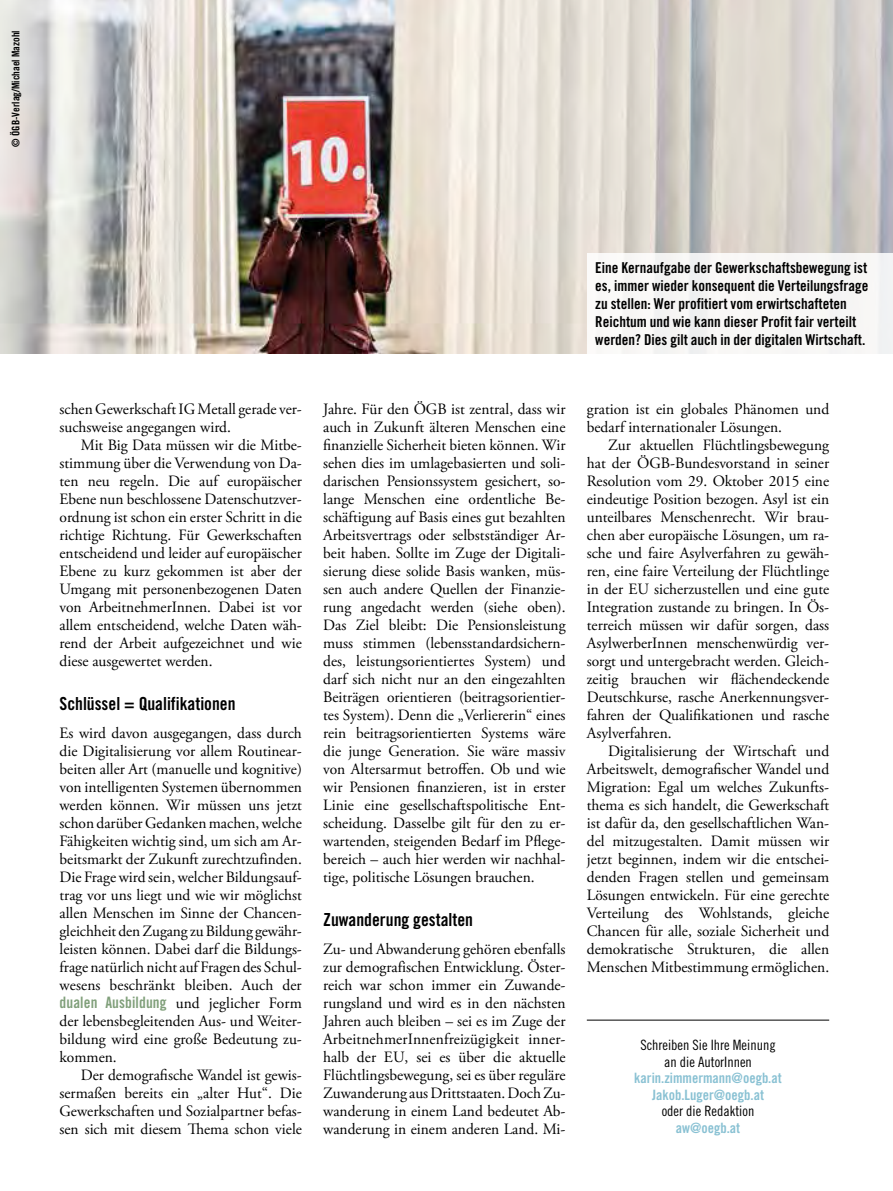
<style>
.page{position:relative;width:893px;height:1191px;background:#fff}
.page>*{position:absolute;margin:0;border:0;box-sizing:border-box;transform-origin:0 0}
.t1{font:18px "Trade Gothic Bold Cond Twenty";color:#000}
.t2{font:15.75px/18px "Adobe Garamond Pro";color:#000;text-align:justify}
.t3{font:15.75px "Trade Gothic Bold Cond Twenty";letter-spacing:.01em;color:#809f7a}
.t4{font:15px/18px "Trade Gothic Bold Cond Twenty";color:#000}
.t5{font:14.25px/16.5px "Trade Gothic Cond Eighteen";color:#000;text-align:center}
.t6{font:14.25px/16.5px "Trade Gothic Bold Cond Twenty";color:#89c1d3;text-align:center}
.t7{font:10.5px "Trade Gothic Bold Cond Twenty";color:#000}
.s1{font-family:"Adobe Garamond Pro";color:#000}
</style>
<div class="page">
<hr style="left:587px;top:1019px;width:242px;height:1px;background:#000">
<img style="left:0;top:0;width:893px;height:353px">
<div style="left:587px;top:253px;width:306px;height:100px;background:#f8f7f5"></div>
<p class="t7" style="left:9px;top:147px;width:118px;rotate:-90deg">© ÖGB-Verlag/Michael Mazohl</p>
<p class="t4" style="left:595px;top:258px;width:275px">Eine Kernaufgabe der Gewerkschaftsbewegung ist es, immer wieder konsequent die Verteilungsfrage zu stellen: Wer profitiert vom erwirtschafteten Reichtum und wie kann dieser Profit fair verteilt werden? Dies gilt auch in der digitalen Wirtschaft.</p>
<p class="t2" style="left:60px;top:401px;width:244px">schen Gewerkschaft IG Metall gerade ver&shy;suchsweise angegangen wird.</p>
<p class="t2" style="left:60px;top:437px;width:244px;text-indent:21px">Mit Big Data müssen wir die Mitbe&shy;stimmung über die Verwendung von Da&shy;ten neu regeln. Die auf europäischer Ebene nun beschlossene Datenschutzver&shy;ordnung ist schon ein erster Schritt in die richtige Richtung. Für Gewerkschaften entscheidend und leider auf europäischer Ebene zu kurz gekommen ist aber der Umgang mit personenbezogenen Daten von ArbeitnehmerInnen. Dabei ist vor allem entscheidend, welche Daten wäh&shy;rend der Arbeit aufgezeichnet und wie diese ausgewertet werden.</p>
<p class="t1" style="left:60px;top:692px;width:178px">Schlüssel = Qualifikationen</p>
<p class="t2" style="left:60px;top:725px;width:244px">Es wird davon ausgegangen, dass durch die Digitalisierung vor allem Routinear&shy;beiten aller Art (manuelle und kognitive) von intelligenten Systemen übernommen werden können. Wir müssen uns jetzt schon darüber Gedanken machen, welche Fähigkeiten wichtig sind, um sich am Ar&shy;beitsmarkt der Zukunft zurechtzufinden.<br>Die Frage wird sein, welcher Bildungsauf&shy;trag vor uns liegt und wie wir möglichst allen Menschen im Sinne der Chancen&shy;gleichheit den Zugang zu Bildung gewähr&shy;leisten können. Dabei darf die Bildungs&shy;frage natürlich nicht auf Fragen des Schul&shy;wesens beschränkt bleiben. Auch der</p>
<p class="t3" style="left:60px;top:993px;width:244px">dualen Ausbildung <span class="s1">und jeglicher Form</span></p>
<p class="t2" style="left:60px;top:1013px;width:244px">der lebensbegleitenden Aus- und Weiter&shy;bildung wird eine große Bedeutung zu&shy;kommen.</p>
<p class="t2" style="left:60px;top:1067px;width:244px;text-indent:21px">Der demografische Wandel ist gewis&shy;sermaßen bereits ein „alter Hut“. Die Gewerkschaften und Sozialpartner befas&shy;sen sich mit diesem Thema schon viele</p>
<p class="t2" style="left:323px;top:401px;width:244px">Jahre. Für den ÖGB ist zentral, dass wir auch in Zukunft älteren Menschen eine finanzielle Sicherheit bieten können. Wir sehen dies im umlagebasierten und soli&shy;darischen Pensionssystem gesichert, so&shy;lange Menschen eine ordentliche Be&shy;schäftigung auf Basis eines gut bezahlten Arbeitsvertrags oder selbstständiger Ar&shy;beit haben. Sollte im Zuge der Digitali&shy;sierung diese solide Basis wanken, müs&shy;sen auch andere Quellen der Finanzie&shy;rung angedacht werden (siehe oben).<br>Das Ziel bleibt: Die Pensionsleistung muss stimmen (lebensstandardsichern&shy;des, leistungsorientiertes System) und darf sich nicht nur an den eingezahlten Beiträgen orientieren (beitragsorientier&shy;tes System). Denn die „Verliererin“ eines rein beitragsorientierten Systems wäre die junge Generation. Sie wäre massiv von Altersarmut betroffen. Ob und wie wir Pensionen finanzieren, ist in erster Linie eine gesellschaftspolitische Ent&shy;scheidung. Dasselbe gilt für den zu er&shy;wartenden, steigenden Bedarf im Pflege&shy;bereich – auch hier werden wir nachhal&shy;tige, politische Lösungen brauchen.</p>
<p class="t1" style="left:323px;top:908px;width:151px">Zuwanderung gestalten</p>
<p class="t2" style="left:323px;top:941px;width:244px">Zu- und Abwanderung gehören ebenfalls zur demografischen Entwicklung. Öster&shy;reich war schon immer ein Zuwande&shy;rungsland und wird es in den nächsten Jahren auch bleiben – sei es im Zuge der ArbeitnehmerInnenfreizügigkeit inner&shy;halb der EU, sei es über die aktuelle Flüchtlingsbewegung, sei es über reguläre Zuwanderung aus Drittstaaten. Doch Zu&shy;wanderung in einem Land bedeutet Ab&shy;wanderung in einem anderen Land. Mi-</p>
<p class="t2" style="left:587px;top:401px;width:244px">gration ist ein globales Phänomen und bedarf internationaler Lösungen.</p>
<p class="t2" style="left:587px;top:437px;width:244px;text-indent:21px">Zur aktuellen Flüchtlingsbewegung hat der ÖGB-Bundesvorstand in seiner Resolution vom 29. Oktober 2015 eine eindeutige Position bezogen. Asyl ist ein unteilbares Menschenrecht. Wir brau&shy;chen aber europäische Lösungen, um ra&shy;sche und faire Asylverfahren zu gewäh&shy;ren, eine faire Verteilung der Flüchtlinge in der EU sicherzustellen und eine gute Integration zustande zu bringen. In Ös&shy;terreich müssen wir dafür sorgen, dass AsylwerberInnen menschenwürdig ver&shy;sorgt und untergebracht werden. Gleich&shy;zeitig brauchen wir flächendeckende Deutschkurse, rasche Anerkennungsver&shy;fahren der Qualifikationen und rasche Asylverfahren.</p>
<p class="t2" style="left:587px;top:743px;width:244px;text-indent:21px">Digitalisierung der Wirtschaft und Arbeitswelt, demografischer Wandel und Migration: Egal um welches Zukunfts&shy;thema es sich handelt, die Gewerkschaft ist dafür da, den gesellschaftlichen Wan&shy;del mitzugestalten. Damit müssen wir jetzt beginnen, indem wir die entschei&shy;denden Fragen stellen und gemeinsam Lösungen entwickeln. Für eine gerechte Verteilung des Wohlstands, gleiche Chancen für alle, soziale Sicherheit und demokratische Strukturen, die allen Menschen Mitbestimmung ermöglichen.</p>
<p class="t5" style="left:640px;top:1036px;width:137px">Schreiben Sie Ihre Meinung an die AutorInnen</p>
<p class="t6" style="left:634px;top:1069px;width:149px">karin.zimmermann@oegb.at<br>Jakob.Luger@oegb.at</p>
<p class="t5" style="left:662px;top:1102px;width:94px">oder die Redaktion</p>
<p class="t6" style="left:676px;top:1119px;width:66px">aw@oegb.at</p>
</div>
